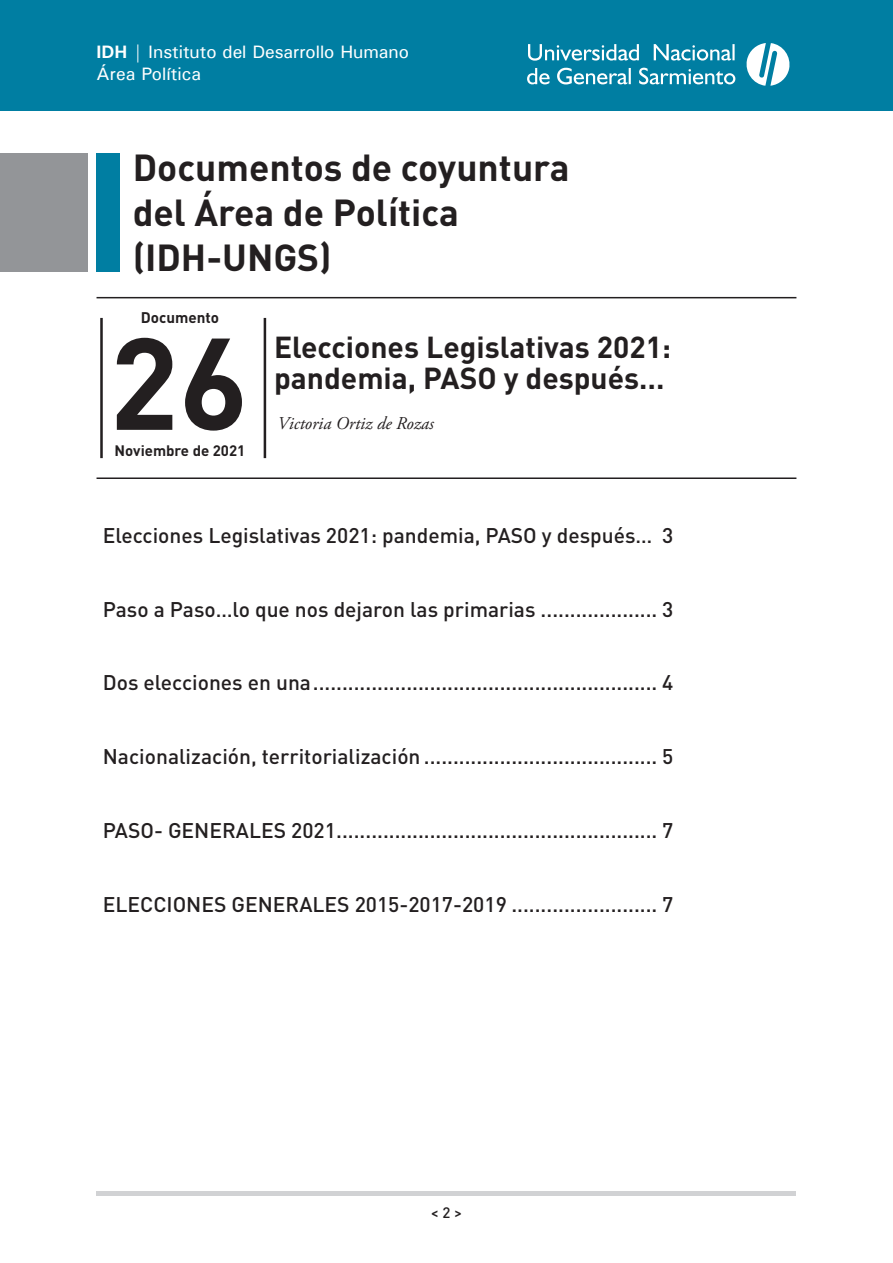
<style>
.page{position:relative;width:893px;height:1263px;background:#fff}
.page>*{position:absolute;margin:0;border:0;box-sizing:border-box;transform-origin:0 0}
.t1{font:700 128.25px "DIN Pro";color:#231f20}
.t2{font:700 37.2px/44.5px "DIN Pro";color:#231f20}
.t3{font:700 30px/31.5px "DIN Pro";color:#231f20}
.t4{font:500 21px "DIN Pro";color:#231f20}
.t5{font:500 18px/21.6px "Univers";letter-spacing:-.005em;color:#fff}
.t6{font:italic 18px "Adobe Garamond Pro";color:#231f20}
.t7{font:700 15.3px "DIN Pro";color:#231f20}
.t8{font:700 15px "DIN Pro";color:#231f20}
.t9{font:500 15px "DIN Pro";color:#231f20}
.s1{font-weight:700}
</style>
<div class="page">
<div style="left:0;top:0;width:893px;height:111px;background:#007ea2"></div>
<div style="left:97px;top:153px;width:23px;height:118px;background:#007ea2"></div>
<div style="left:0;top:153px;width:87px;height:118px;background:#939598"></div>
<hr style="left:97px;top:297px;width:699px;height:1px;background:#231f20">
<div style="left:97px;top:1191px;width:699px;height:5px;background:#d1d2d4"></div>
<svg style="left:746px;top:43px;width:44px;height:43px"></svg>
<svg style="left:527px;top:44px;width:208px;height:40px"></svg>
<hr style="left:97px;top:477px;width:699px;height:2px;background:#231f20">
<div style="left:264px;top:318px;width:2px;height:140px;border:1px solid #231f20"></div>
<div style="left:100px;top:318px;width:3px;height:140px;border:1px solid #231f20"></div>
<p class="t5" style="left:97px;top:41px;width:314px"><span class="s1">IDH |</span> Instituto del Desarrollo Humano<br>Área Política</p>
<h2 class="t2" style="left:133px;top:144px;width:439px">Documentos de coyuntura del Área de Política (IDH-UNGS)</h2>
<p class="t7" style="left:141px;top:307px;width:80px">Documento</p>
<h1 class="t1" style="left:109px;top:296px;width:141px">26</h1>
<p class="t8" style="left:115px;top:440px;width:132px">Noviembre de 2021</p>
<h3 class="t3" style="left:274px;top:330px;width:399px">Elecciones Legislativas 2021: pandemia, PASO y después…</h3>
<p class="t6" style="left:278px;top:412px;width:158px">Victoria Ortiz de Rozas</p>
<p class="t4" style="left:103px;top:521px;width:572px">Elecciones Legislativas 2021: pandemia, PASO y después… 3</p>
<p class="t4" style="left:103px;top:595px;width:572px">Paso a Paso…lo que nos dejaron las primarias .................... 3</p>
<p class="t4" style="left:103px;top:668px;width:572px">Dos elecciones en una........................................................... 4</p>
<p class="t4" style="left:103px;top:742px;width:572px">Nacionalización, territorialización ........................................ 5</p>
<p class="t4" style="left:103px;top:816px;width:572px">PASO- GENERALES 2021....................................................... 7</p>
<p class="t4" style="left:103px;top:890px;width:572px">ELECCIONES GENERALES 2015-2017-2019 ......................... 7</p>
<p class="t9" style="left:431px;top:1202px;width:33px">&lt; 2 &gt;</p>
</div>
